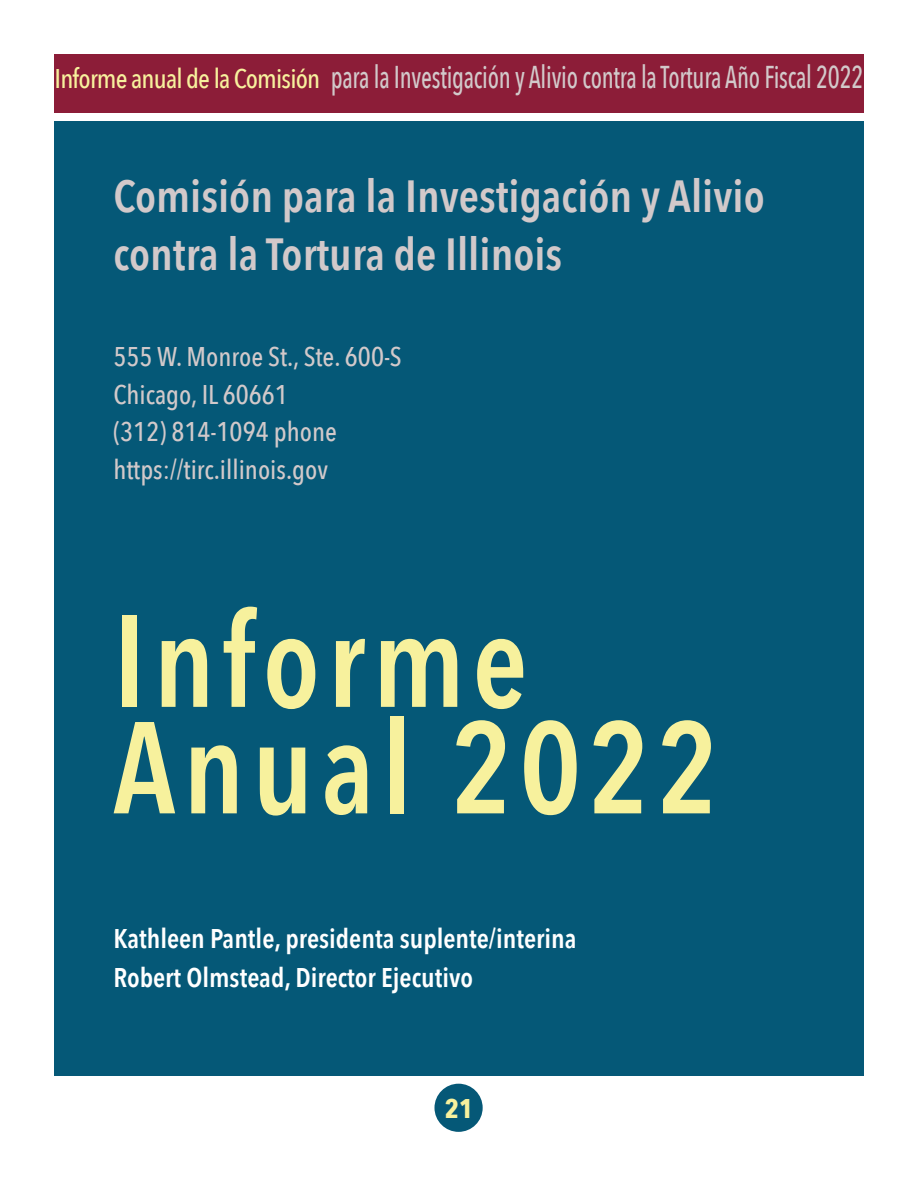
<style>
.page{position:relative;width:918px;height:1188px;background:#fff}
.page>*{position:absolute;margin:0;border:0;box-sizing:border-box;transform-origin:0 0}
.Heading{font:600 129px/106.5px "Avenir Next Condensed";letter-spacing:.06em;color:#f7f19d;scale:.95 1}
.Heading-2{font:600 45px "Avenir Next Condensed";color:#d2c9ca}
.t1{font:500 31.5px "Avenir Next Condensed";letter-spacing:-.01em;color:#d2c9ca;scale:.79 1}
.Heading-3{font:500 27px "Avenir Next Condensed";color:#d2c9ca}
.t2{font:600 27px "Avenir Next Condensed";color:#fff}
.t3{font:700 27px "Avenir Next Condensed";color:#f7f19d}
.s1{font-size:27px;color:#f7f19d}
</style>
<div class="page">
<div style="left:54px;top:54px;width:810px;height:58px;background:#8c1d38"></div>
<div style="left:434px;top:1084px;width:49px;height:48px;background:#055877;border-radius:50%"></div>
<div style="left:54px;top:122px;width:810px;height:954px;background:#055877"></div>
<p class="t1" style="left:55px;top:58px;width:1025px"><span class="s1">Informe anual de la Comisión</span> para la Investigación y Alivio contra la Tortura Año Fiscal 2022</p>
<p class="Heading-2" style="left:113px;top:157px;width:653px">Comisión para la Investigación y Alivio</p>
<p class="Heading-2" style="left:113px;top:216px;width:450px">contra la Tortura de Illinois</p>
<p class="Heading-3" style="left:113px;top:341px;width:290px">555 W. Monroe St., Ste. 600-S</p>
<p class="Heading-3" style="left:113px;top:378px;width:176px">Chicago, IL 60661</p>
<p class="Heading-3" style="left:113px;top:416px;width:225px">(312) 814-1094 phone</p>
<p class="Heading-3" style="left:113px;top:453px;width:216px">https://tirc.illinois.gov</p>
<p class="Heading" style="left:113px;top:605px;width:638px">Informe<br>Anual 2022</p>
<p class="t2" style="left:113px;top:916px;width:465px">Kathleen Pantle, presidenta suplente/interina</p>
<p class="t2" style="left:113px;top:955px;width:361px">Robert Olmstead, Director Ejecutivo</p>
<p class="t3" style="left:445px;top:1092px;width:30px">21</p>
</div>
